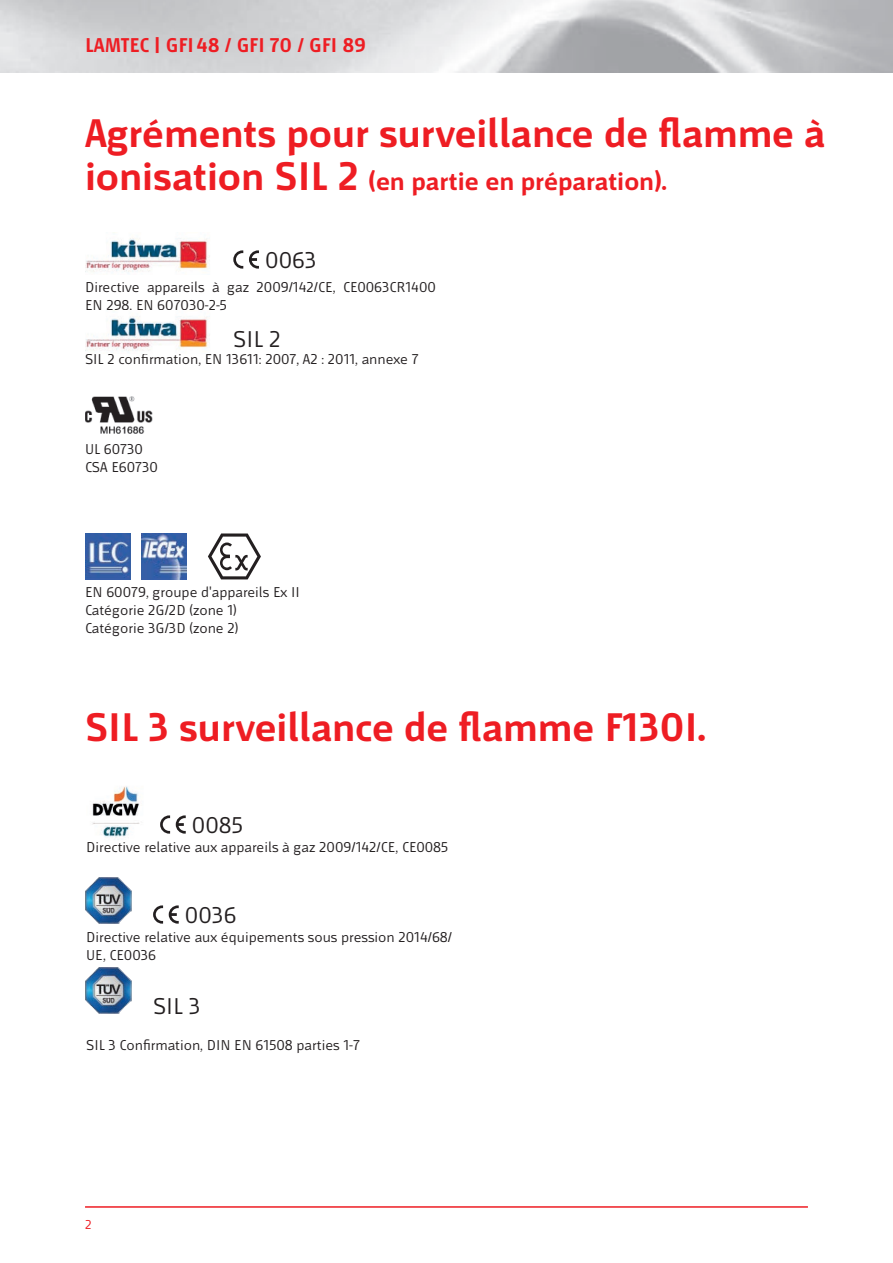
<style>
.page{position:relative;width:893px;height:1263px;background:#fff}
.page>*{position:absolute;margin:0;border:0;box-sizing:border-box;transform-origin:0 0}
.t1{font:700 42px "Mr Jones";color:#ee1d23}
.t2{font:700 27px "Mr Jones";color:#ee1d23}
.t3{font:24px "Mr Jones";color:#231f20}
.t4{font:700 21px "Mr Jones";color:#ee1d23}
.t5{font:15px/18px "Mr Jones";color:#231f20}
.t6{font:13.5px "Mr Jones";color:#ee1d23}
.s1{font-size:42px}
</style>
<div class="page">
<hr style="left:85px;top:1206px;width:723px;height:2px;background:#ee1d23">
<svg style="left:233px;top:250px;width:10px;height:19px"></svg>
<svg style="left:249px;top:250px;width:10px;height:19px"></svg>
<img style="left:85px;top:238px;width:125px;height:36px">
<img style="left:85px;top:316px;width:125px;height:37px">
<img style="left:85px;top:396px;width:67px;height:38px">
<svg style="left:208px;top:533px;width:53px;height:46px"></svg>
<img style="left:85px;top:534px;width:46px;height:45px">
<img style="left:141px;top:534px;width:46px;height:45px">
<img style="left:85px;top:877px;width:47px;height:47px">
<img style="left:85px;top:967px;width:47px;height:47px">
<img style="left:92px;top:786px;width:48px;height:54px">
<svg style="left:160px;top:815px;width:10px;height:19px"></svg>
<svg style="left:176px;top:815px;width:10px;height:19px"></svg>
<svg style="left:153px;top:905px;width:10px;height:19px"></svg>
<svg style="left:169px;top:905px;width:10px;height:19px"></svg>
<h3 class="t4" style="left:85px;top:33px;width:283px">LAMTEC | GFI 48 / GFI 70 / GFI 89</h3>
<h1 class="t1" style="left:85px;top:111px;width:742px">Agréments pour surveillance de flamme à</h1>
<h2 class="t2" style="left:85px;top:166px;width:583px"><span class="s1">ionisation SIL 2</span> (en partie en préparation).</h2>
<h3 class="t3" style="left:265px;top:247px;width:53px">0063</h3>
<p class="t5" style="left:85px;top:278px;width:352px">Directive appareils à gaz 2009/142/CE, CE0063CR1400<br>EN 298, EN 607030-2-5</p>
<h3 class="t3" style="left:233px;top:326px;width:49px">SIL 2</h3>
<p class="t5" style="left:85px;top:350px;width:335px">SIL 2 confirmation, EN 13611: 2007, A2 : 2011, annexe 7</p>
<p class="t5" style="left:85px;top:440px;width:74px">UL 60730<br>CSA E60730</p>
<p class="t5" style="left:85px;top:584px;width:216px">EN 60079, groupe d'appareils Ex II<br>Catégorie 2G/2D (zone 1)<br>Catégorie 3G/3D (zone 2)</p>
<h1 class="t1" style="left:85px;top:705px;width:623px">SIL 3 surveillance de flamme F130I.</h1>
<h3 class="t3" style="left:192px;top:812px;width:52px">0085</h3>
<p class="t5" style="left:86px;top:838px;width:364px">Directive relative aux appareils à gaz 2009/142/CE, CE0085</p>
<h3 class="t3" style="left:185px;top:902px;width:53px">0036</h3>
<p class="t5" style="left:86px;top:928px;width:368px">Directive relative aux équipements sous pression 2014/68/<br>UE, CE0036</p>
<h3 class="t3" style="left:153px;top:993px;width:49px">SIL 3</h3>
<p class="t5" style="left:86px;top:1036px;width:275px">SIL 3 Confirmation, DIN EN 61508 parties 1-7</p>
<p class="t6" style="left:85px;top:1217px;width:8px">2</p>
</div>
